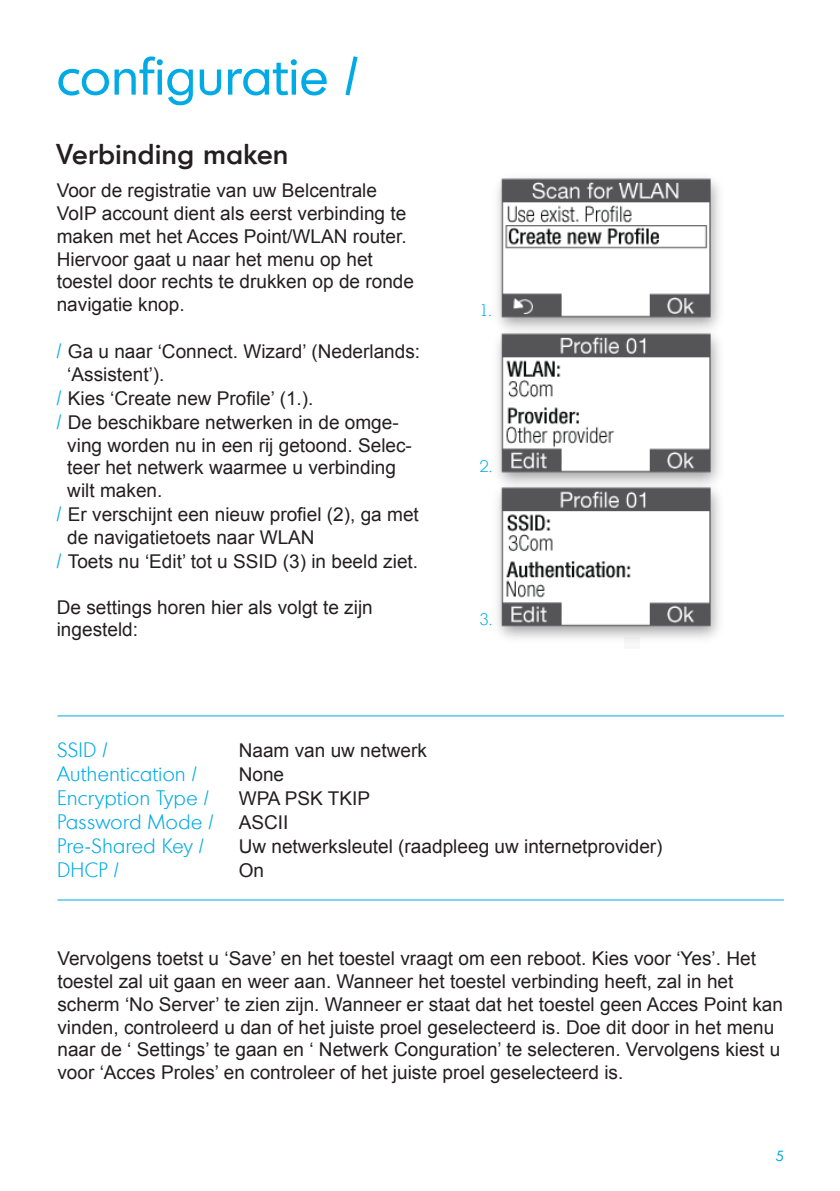
<style>
.page{position:relative;width:840px;height:1191px;background:#fff}
.page>*{position:absolute;margin:0;border:0;box-sizing:border-box;transform-origin:0 0}
.t1{font:52px "Montreal";letter-spacing:.015em;color:#00abe5}
.t2{font:500 28px "Montreal";letter-spacing:.025em;color:#231f20}
.t3{font:300 20px "Montreal";letter-spacing:.03em;color:#00abe5}
.t4{font:19px/22.8px "Arial";color:#231f20}
.t5{font:300 16px "Montreal";color:#00abe5}
.t6{font:14px "Montreal";color:#00abe5}
.s1{font-family:"Montreal";font-weight:300;font-size:20px;color:#00abe5}
</style>
<div class="page">
<hr style="left:57px;top:899px;width:726px;height:1px;background:#00abe5">
<hr style="left:57px;top:715px;width:726px;height:1px;background:#00abe5">
<img style="left:497px;top:177px;width:223px;height:465px">
<p class="t1" style="left:57px;top:43px;width:302px">configuratie /</p>
<p class="t2" style="left:57px;top:136px;width:233px">Verbinding maken</p>
<p class="t4" style="left:57px;top:179px;width:358px">Voor de registratie van uw Belcentrale VoIP account dient als eerst verbinding te maken met het Acces Point/WLAN router.<br>Hiervoor gaat u naar het menu op het toestel door rechts te drukken op de ronde navigatie knop.</p>
<p class="t4" style="left:67px;top:340px;width:354px;text-indent:-11px"><span class="s1">/</span> Ga u naar ‘Connect. Wizard’ (Nederlands: ‘Assistent’).</p>
<p class="t4" style="left:57px;top:387px;width:258px"><span class="s1">/</span> Kies ‘Create new Profile’ (1.).</p>
<p class="t4" style="left:57px;top:411px;width:343px"><span class="s1">/</span> De beschikbare netwerken in de omge-</p>
<p class="t4" style="left:67px;top:434px;width:346px">ving worden nu in een rij getoond. Selec-</p>
<p class="t4" style="left:67px;top:456px;width:330px">teer het netwerk waarmee u verbinding</p>
<p class="t4" style="left:67px;top:479px;width:97px">wilt maken.</p>
<p class="t4" style="left:67px;top:503px;width:353px;text-indent:-11px"><span class="s1">/</span> Er verschijnt een nieuw profiel (2), ga met de navigatietoets naar WLAN</p>
<p class="t4" style="left:57px;top:550px;width:363px"><span class="s1">/</span> Toets nu ‘Edit’ tot u SSID (3) in beeld ziet.</p>
<p class="t4" style="left:57px;top:596px;width:317px">De settings horen hier als volgt te zijn ingesteld:</p>
<p class="t5" style="left:479px;top:300px;width:13px">1.</p>
<p class="t5" style="left:479px;top:456px;width:14px">2.</p>
<p class="t5" style="left:479px;top:609px;width:14px">3.</p>
<p class="t3" style="left:57px;top:737px;width:51px">SSID /</p>
<p class="t3" style="left:57px;top:761px;width:141px">Authentication /</p>
<p class="t3" style="left:57px;top:785px;width:153px">Encryption Type /</p>
<p class="t3" style="left:57px;top:809px;width:157px">Password Mode /</p>
<p class="t3" style="left:57px;top:833px;width:148px">Pre-Shared Key /</p>
<p class="t3" style="left:57px;top:857px;width:63px">DHCP /</p>
<p class="t4" style="left:238px;top:738px;width:189px">Naam van uw netwerk</p>
<p class="t4" style="left:238px;top:762px;width:47px">None</p>
<p class="t4" style="left:238px;top:786px;width:133px">WPA PSK TKIP</p>
<p class="t4" style="left:238px;top:810px;width:51px">ASCII</p>
<p class="t4" style="left:238px;top:834px;width:425px">Uw netwerksleutel (raadpleeg uw internetprovider)</p>
<p class="t4" style="left:238px;top:858px;width:27px">On</p>
<p class="t4" style="left:57px;top:947px;width:726px">Vervolgens toetst u ‘Save’ en het toestel vraagt om een reboot. Kies voor ‘Yes’. Het toestel zal uit gaan en weer aan. Wanneer het toestel verbinding heeft, zal in het scherm ‘No Server’ te zien zijn. Wanneer er staat dat het toestel geen Acces Point kan vinden, controleerd u dan of het juiste proel geselecteerd is. Doe dit door in het menu naar de ‘ Settings’ te gaan en ‘ Netwerk Conguration’ te selecteren. Vervolgens kiest u voor ‘Acces Proles’ en controleer of het juiste proel geselecteerd is.</p>
<p class="t6" style="left:775px;top:1146px;width:10px">5</p>
</div>
